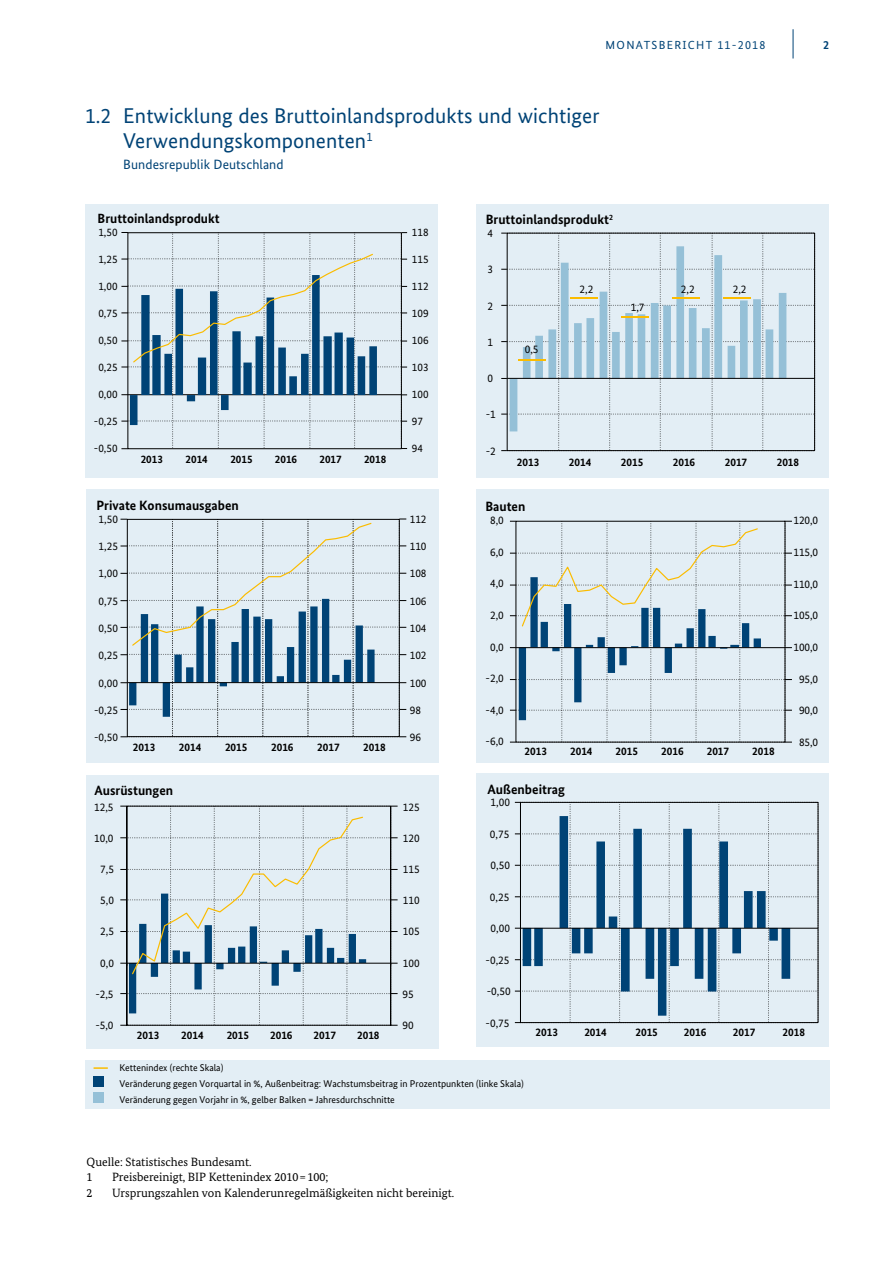
<style>
.page{position:relative;width:893px;height:1263px;background:#fff}
.page>*{position:absolute;margin:0;border:0;box-sizing:border-box;transform-origin:0 0}
.t1{font:21.3px/25.5px "Bundes Sans";letter-spacing:.005em;color:#004376}
.t2{font:700 13.5px "Bundes Sans";color:#000}
.t3{font:13.5px "Bundes Sans";letter-spacing:.005em;color:#004376}
.t4{font:700 13.35px "Bundes Sans";color:#000}
.t5{font:12px/15.8px "Bundes Serif";color:#000}
.t6{font:700 12px "Bundes Sans";color:#004376}
.t7{font:11.7px "Bundes Sans";letter-spacing:.11em;color:#004376}
.t8{font:11.25px "Bundes Sans";color:#000}
.t9{font:700 11.25px "Bundes Sans";color:#000}
.t10{font:11.1px "Bundes Sans";color:#000}
.t11{font:700 11.1px "Bundes Sans";color:#000}
.t12{font:9.75px/16px "Bundes Sans";color:#000}
.s1{font-size:12px}
</style>
<div class="page">
<hr style="left:793px;top:29px;width:1px;height:30px;background:#004376">
<div style="left:85px;top:204px;width:353px;height:274px;background:#e3eef5"></div>
<svg style="left:121px;top:232px;width:286px;height:217px"></svg>
<div style="left:86px;top:490px;width:353px;height:273px;background:#e3eef5"></div>
<svg style="left:121px;top:518px;width:285px;height:219px"></svg>
<div style="left:476px;top:489px;width:353px;height:273px;background:#e3eef5"></div>
<svg style="left:510px;top:521px;width:282px;height:222px"></svg>
<hr style="left:516px;top:647px;width:269px;height:1px;background:#000">
<div style="left:86px;top:775px;width:353px;height:273px;background:#e3eef5"></div>
<svg style="left:120px;top:806px;width:278px;height:220px"></svg>
<div style="left:476px;top:773px;width:353px;height:274px;background:#e3eef5"></div>
<svg style="left:515px;top:802px;width:304px;height:221px"></svg>
<hr style="left:520px;top:928px;width:298px;height:1px;background:#000">
<div style="left:476px;top:205px;width:353px;height:273px;background:#e3eef5"></div>
<svg style="left:501px;top:233px;width:314px;height:218px"></svg>
<div style="left:85px;top:1060px;width:744px;height:48px;background:#e3eef5"></div>
<svg style="left:94px;top:1067px;width:14px;height:2px"></svg>
<div style="left:94px;top:1076px;width:10px;height:11px;background:#004376"></div>
<div style="left:94px;top:1092px;width:10px;height:11px;background:#95c0d7"></div>
<p class="t7" style="left:606px;top:38px;width:161px">MONATSBERICHT <span class="s1">11-2018</span></p>
<p class="t6" style="left:823px;top:37px;width:7px">2</p>
<h1 class="t1" style="left:123px;top:103px;width:478px;text-indent:-38px">1.2 Entwicklung des Bruttoinlandsprodukts und wichtiger<br>Verwendungskomponenten<sup>1</sup></h1>
<p class="t3" style="left:123px;top:156px;width:162px">Bundesrepublik Deutschland</p>
<p class="t4" style="left:98px;top:210px;width:124px">Bruttoinlandsprodukt</p>
<p class="t10" style="left:98px;top:225px;width:21px">1,50</p>
<p class="t10" style="left:412px;top:225px;width:18px">118</p>
<p class="t10" style="left:98px;top:252px;width:21px">1,25</p>
<p class="t10" style="left:412px;top:252px;width:18px">115</p>
<p class="t10" style="left:98px;top:279px;width:21px">1,00</p>
<p class="t10" style="left:412px;top:279px;width:18px">112</p>
<p class="t10" style="left:98px;top:307px;width:21px">0,75</p>
<p class="t10" style="left:412px;top:307px;width:18px">109</p>
<p class="t10" style="left:98px;top:334px;width:21px">0,50</p>
<p class="t10" style="left:412px;top:334px;width:18px">106</p>
<p class="t10" style="left:98px;top:361px;width:21px">0,25</p>
<p class="t10" style="left:412px;top:361px;width:18px">103</p>
<p class="t10" style="left:98px;top:388px;width:21px">0,00</p>
<p class="t10" style="left:412px;top:388px;width:18px">100</p>
<p class="t10" style="left:94px;top:415px;width:25px">-0,25</p>
<p class="t10" style="left:412px;top:415px;width:13px">97</p>
<p class="t10" style="left:94px;top:442px;width:25px">-0,50</p>
<p class="t10" style="left:412px;top:442px;width:13px">94</p>
<p class="t11" style="left:141px;top:453px;width:24px">2013</p>
<p class="t11" style="left:186px;top:453px;width:24px">2014</p>
<p class="t11" style="left:230px;top:453px;width:24px">2015</p>
<p class="t11" style="left:275px;top:453px;width:24px">2016</p>
<p class="t11" style="left:319px;top:453px;width:24px">2017</p>
<p class="t11" style="left:364px;top:453px;width:24px">2018</p>
<p class="t2" style="left:96px;top:497px;width:144px">Private Konsumausgaben</p>
<p class="t8" style="left:99px;top:512px;width:21px">1,50</p>
<p class="t8" style="left:410px;top:512px;width:18px">112</p>
<p class="t8" style="left:99px;top:539px;width:21px">1,25</p>
<p class="t8" style="left:410px;top:539px;width:18px">110</p>
<p class="t8" style="left:99px;top:566px;width:21px">1,00</p>
<p class="t8" style="left:410px;top:566px;width:18px">108</p>
<p class="t8" style="left:99px;top:594px;width:21px">0,75</p>
<p class="t8" style="left:410px;top:594px;width:18px">106</p>
<p class="t8" style="left:99px;top:621px;width:21px">0,50</p>
<p class="t8" style="left:410px;top:621px;width:18px">104</p>
<p class="t8" style="left:99px;top:648px;width:21px">0,25</p>
<p class="t8" style="left:410px;top:648px;width:18px">102</p>
<p class="t8" style="left:99px;top:676px;width:21px">0,00</p>
<p class="t8" style="left:410px;top:676px;width:18px">100</p>
<p class="t8" style="left:94px;top:703px;width:25px">-0,25</p>
<p class="t8" style="left:410px;top:703px;width:13px">98</p>
<p class="t8" style="left:94px;top:730px;width:25px">-0,50</p>
<p class="t8" style="left:410px;top:730px;width:13px">96</p>
<p class="t9" style="left:133px;top:741px;width:24px">2013</p>
<p class="t9" style="left:179px;top:741px;width:24px">2014</p>
<p class="t9" style="left:225px;top:741px;width:24px">2015</p>
<p class="t9" style="left:271px;top:741px;width:24px">2016</p>
<p class="t9" style="left:317px;top:741px;width:24px">2017</p>
<p class="t9" style="left:363px;top:741px;width:24px">2018</p>
<p class="t2" style="left:486px;top:211px;width:129px">Bruttoinlandsprodukt<sup>2</sup></p>
<p class="t8" style="left:487px;top:226px;width:7px">4</p>
<p class="t8" style="left:487px;top:263px;width:7px">3</p>
<p class="t8" style="left:487px;top:299px;width:7px">2</p>
<p class="t8" style="left:487px;top:335px;width:7px">1</p>
<p class="t8" style="left:487px;top:371px;width:7px">0</p>
<p class="t8" style="left:486px;top:408px;width:12px">-1</p>
<p class="t8" style="left:486px;top:444px;width:12px">-2</p>
<p class="t8" style="left:525px;top:342px;width:15px">0,5</p>
<p class="t8" style="left:580px;top:282px;width:15px">2,2</p>
<p class="t8" style="left:631px;top:300px;width:15px">1,7</p>
<p class="t8" style="left:681px;top:282px;width:15px">2,2</p>
<p class="t8" style="left:733px;top:282px;width:15px">2,2</p>
<p class="t9" style="left:517px;top:455px;width:24px">2013</p>
<p class="t9" style="left:569px;top:455px;width:24px">2014</p>
<p class="t9" style="left:621px;top:455px;width:24px">2015</p>
<p class="t9" style="left:673px;top:455px;width:24px">2016</p>
<p class="t9" style="left:725px;top:455px;width:24px">2017</p>
<p class="t9" style="left:777px;top:455px;width:24px">2018</p>
<p class="t2" style="left:485px;top:498px;width:42px">Bauten</p>
<p class="t8" style="left:490px;top:514px;width:15px">8,0</p>
<p class="t8" style="left:793px;top:514px;width:26px">120,0</p>
<p class="t8" style="left:490px;top:545px;width:15px">6,0</p>
<p class="t8" style="left:793px;top:545px;width:26px">115,0</p>
<p class="t8" style="left:490px;top:577px;width:15px">4,0</p>
<p class="t8" style="left:793px;top:577px;width:26px">110,0</p>
<p class="t8" style="left:490px;top:608px;width:15px">2,0</p>
<p class="t8" style="left:793px;top:608px;width:26px">105,0</p>
<p class="t8" style="left:490px;top:640px;width:15px">0,0</p>
<p class="t8" style="left:793px;top:640px;width:26px">100,0</p>
<p class="t8" style="left:486px;top:671px;width:20px">-2,0</p>
<p class="t8" style="left:799px;top:672px;width:21px">95,0</p>
<p class="t8" style="left:486px;top:703px;width:20px">-4,0</p>
<p class="t8" style="left:799px;top:703px;width:21px">90,0</p>
<p class="t8" style="left:486px;top:734px;width:20px">-6,0</p>
<p class="t9" style="left:524px;top:744px;width:24px">2013</p>
<p class="t9" style="left:570px;top:744px;width:24px">2014</p>
<p class="t9" style="left:616px;top:744px;width:24px">2015</p>
<p class="t9" style="left:661px;top:744px;width:24px">2016</p>
<p class="t9" style="left:707px;top:744px;width:24px">2017</p>
<p class="t9" style="left:752px;top:744px;width:24px">2018</p>
<p class="t8" style="left:799px;top:735px;width:21px">85,0</p>
<p class="t2" style="left:94px;top:782px;width:80px">Ausrüstungen</p>
<p class="t2" style="left:488px;top:781px;width:79px">Außenbeitrag</p>
<p class="t8" style="left:491px;top:796px;width:21px">1,00</p>
<p class="t8" style="left:94px;top:800px;width:21px">12,5</p>
<p class="t8" style="left:403px;top:800px;width:18px">125</p>
<p class="t8" style="left:94px;top:831px;width:21px">10,0</p>
<p class="t8" style="left:403px;top:831px;width:18px">120</p>
<p class="t8" style="left:490px;top:827px;width:21px">0,75</p>
<p class="t8" style="left:100px;top:862px;width:15px">7,5</p>
<p class="t8" style="left:403px;top:862px;width:18px">115</p>
<p class="t8" style="left:491px;top:859px;width:21px">0,50</p>
<p class="t8" style="left:100px;top:893px;width:15px">5,0</p>
<p class="t8" style="left:403px;top:893px;width:18px">110</p>
<p class="t8" style="left:490px;top:890px;width:21px">0,25</p>
<p class="t8" style="left:100px;top:925px;width:15px">2,5</p>
<p class="t8" style="left:403px;top:925px;width:18px">105</p>
<p class="t8" style="left:491px;top:921px;width:21px">0,00</p>
<p class="t8" style="left:100px;top:956px;width:15px">0,0</p>
<p class="t8" style="left:403px;top:956px;width:18px">100</p>
<p class="t8" style="left:486px;top:953px;width:25px">-0,25</p>
<p class="t8" style="left:95px;top:987px;width:20px">-2,5</p>
<p class="t8" style="left:402px;top:987px;width:13px">95</p>
<p class="t8" style="left:487px;top:984px;width:25px">-0,50</p>
<p class="t8" style="left:95px;top:1018px;width:20px">-5,0</p>
<p class="t8" style="left:402px;top:1018px;width:13px">90</p>
<p class="t9" style="left:137px;top:1028px;width:24px">2013</p>
<p class="t9" style="left:181px;top:1028px;width:24px">2014</p>
<p class="t9" style="left:227px;top:1028px;width:24px">2015</p>
<p class="t9" style="left:270px;top:1028px;width:24px">2016</p>
<p class="t9" style="left:313px;top:1028px;width:24px">2017</p>
<p class="t9" style="left:357px;top:1028px;width:24px">2018</p>
<p class="t8" style="left:486px;top:1016px;width:25px">-0,75</p>
<p class="t12" style="left:119px;top:1059px;width:406px">Kettenindex (rechte Skala)<br>Veränderung gegen Vorquartal in %, Außenbeitrag: Wachstumsbeitrag in Prozentpunkten (linke Skala)<br>Veränderung gegen Vorjahr in %, gelber Balken = Jahresdurchschnitte</p>
<p class="t9" style="left:535px;top:1026px;width:24px">2013</p>
<p class="t9" style="left:584px;top:1026px;width:24px">2014</p>
<p class="t9" style="left:635px;top:1026px;width:24px">2015</p>
<p class="t9" style="left:684px;top:1026px;width:24px">2016</p>
<p class="t9" style="left:733px;top:1026px;width:24px">2017</p>
<p class="t9" style="left:783px;top:1026px;width:24px">2018</p>
<p class="t5" style="left:87px;top:1153px;width:167px">Quelle: Statistisches Bundesamt.<br>1</p>
<p class="t5" style="left:112px;top:1169px;width:218px">Preisbereinigt, BIP Kettenindex 2010=100;</p>
<p class="t5" style="left:87px;top:1185px;width:7px">2</p>
<p class="t5" style="left:112px;top:1185px;width:344px">Ursprungszahlen von Kalenderunregelmäßigkeiten nicht bereinigt.</p>
</div>
